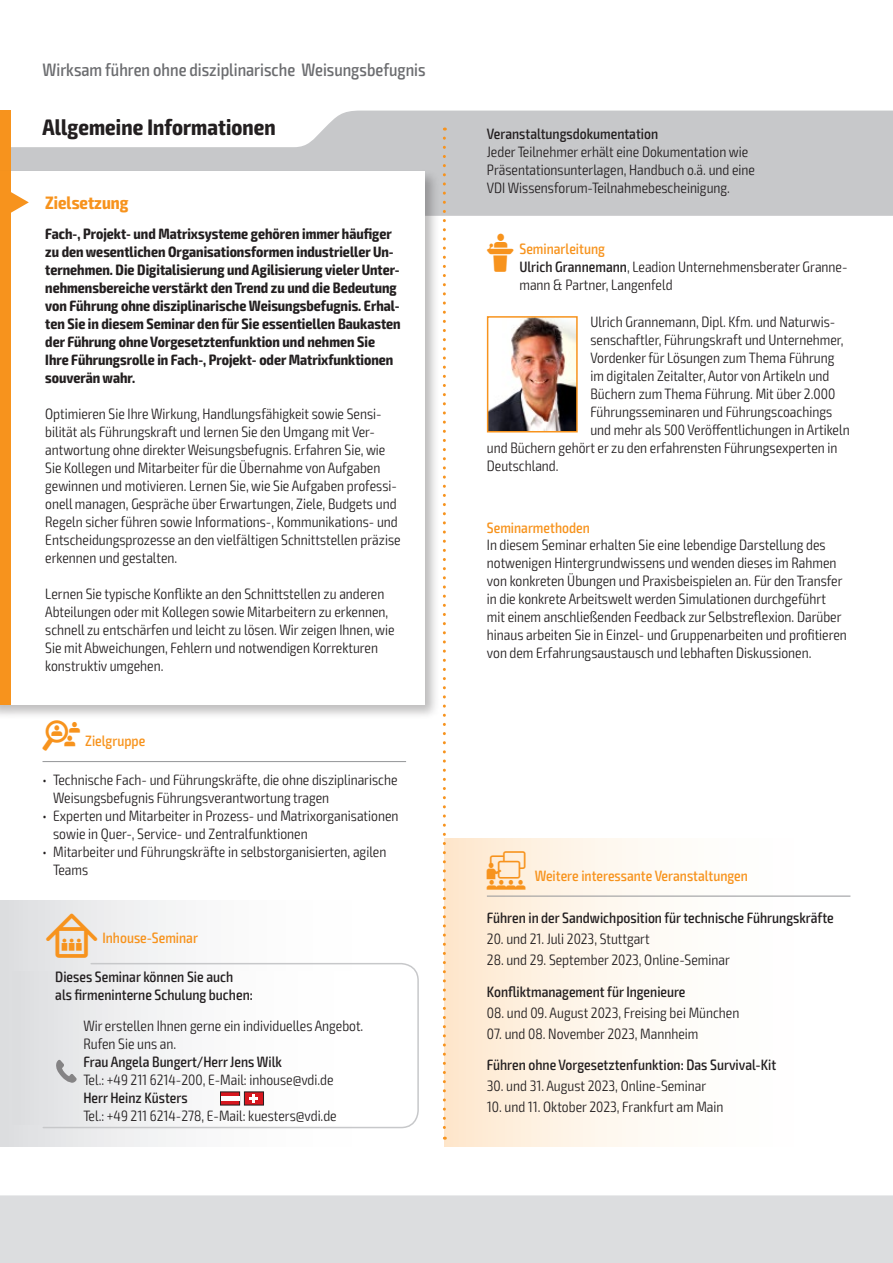
<style>
.page{position:relative;width:893px;height:1263px;background:#fff}
.page>*{position:absolute;margin:0;border:0;box-sizing:border-box;transform-origin:0 0}
.t1{font:700 condensed 22.5px "Exo 2";letter-spacing:.005em;color:#231f20}
.t2{font:500 condensed 18px "Exo 2";color:#6c6d70}
.t3{font:700 condensed 18px "Exo 2";color:#f7931d}
.t4{font:300 condensed 15px/18px "Exo 2";color:#231f20}
.t5{font:700 condensed 15px/18px "Exo 2";color:#231f20}
.t6{font:500 condensed 15px/18px "Exo 2";color:#231f20}
.t7{font:500 condensed 15px "Exo 2";color:#f7931d}
.s1{font-family:"VDI Iconset S4 A Regular";font-weight:400;font-stretch:normal}
.s2{font-family:"VDI Iconset S4 A Regular";font-weight:400;font-stretch:normal;font-size:15.45px}
.s3{font-weight:500}
.s4{font-family:"VDI Iconset S4 A Regular";font-weight:400;font-stretch:normal;font-size:19.5px}
</style>
<div class="page">
<div style="left:0;top:1195px;width:893px;height:68px;background:#dcdddf"></div>
<svg style="left:11px;top:111px;width:881px;height:105px;fill:#c7c8ca"></svg>
<hr style="left:892px;top:111px;width:1px;height:105px;background:#f7931d">
<div style="left:0;top:111px;width:11px;height:63px;background:#f7931d"></div>
<div style="left:444px;top:839px;width:406px;height:307px;background:linear-gradient(to right,#feebd5,#feffff)"></div>
<hr style="left:487px;top:896px;width:363px;height:1px;background:#939598">
<hr style="left:43px;top:761px;width:363px;height:1px;background:#939598">
<div style="left:0;top:168px;width:440px;height:552px;background:#231f20;opacity:.3"></div>
<div style="left:0;top:171px;width:424px;height:534px;background:#fff"></div>
<div style="left:0;top:171px;width:11px;height:534px;background:#f7931d"></div>
<svg style="left:11px;top:192px;width:18px;height:21px"></svg>
<img style="left:490px;top:319px;width:85px;height:110px">
<div style="left:487px;top:316px;width:91px;height:116px;border:2px solid #f7931d"></div>
<div style="left:0;top:900px;width:419px;height:247px;background:linear-gradient(to right,#e2e3e5,#fff)"></div>
<svg style="left:42px;top:962px;width:377px;height:167px"></svg>
<div style="left:13px;top:972px;width:382px;height:152px;background:linear-gradient(to right,#e3e3e5,#fff)"></div>
<svg style="left:220px;top:1091px;width:44px;height:14px"></svg>
<hr style="left:221px;top:1096px;width:18px;height:4px;background:#fff">
<svg style="left:56px;top:1060px;width:21px;height:23px"></svg>
<svg style="left:443px;top:138px;width:3px;height:1002px"></svg>
<p class="t2" style="left:43px;top:59px;width:385px">Wirksam führen ohne disziplinarische Weisungsbefugnis</p>
<h1 class="t1" style="left:43px;top:113px;width:235px">Allgemeine Informationen</h1>
<p class="t6" style="left:487px;top:125px;width:173px">Veranstaltungsdokumentation</p>
<p class="t4" style="left:487px;top:143px;width:270px">Jeder Teilnehmer erhält eine Dokumentation wie<br>Präsentationsunterlagen, Handbuch o.ä. und eine<br>VDI Wissensforum-Teilnahmebescheinigung.</p>
<p class="t3" style="left:45px;top:192px;width:85px">Zielsetzung</p>
<p class="t5" style="left:45px;top:225px;width:357px">Fach-, Projekt- und Matrixsysteme gehören immer häufiger zu den wesentlichen Organisationsformen industrieller Un&shy;ternehmen. Die Digitalisierung und Agilisierung vieler Unter&shy;nehmensbereiche verstärkt den Trend zu und die Bedeutung von Führung ohne disziplinarische Weisungsbefugnis. Erhal&shy;ten Sie in diesem Seminar den für Sie essentiellen Baukasten der Führung ohne Vorgesetztenfunktion und nehmen Sie Ihre Führungsrolle in Fach-, Projekt- oder Matrixfunktionen souverän wahr.</p>
<p class="t4" style="left:45px;top:405px;width:357px">Optimieren Sie Ihre Wirkung, Handlungsfähigkeit sowie Sensi&shy;bilität als Führungskraft und lernen Sie den Umgang mit Ver&shy;antwortung ohne direkter Weisungsbefugnis. Erfahren Sie, wie Sie Kollegen und Mitarbeiter für die Übernahme von Aufgaben gewinnen und motivieren. Lernen Sie, wie Sie Aufgaben professi&shy;onell managen, Gespräche über Erwartungen, Ziele, Budgets und Regeln sicher führen sowie Informations-, Kommunikations- und Entscheidungsprozesse an den vielfältigen Schnittstellen präzise erkennen und gestalten.</p>
<p class="t4" style="left:45px;top:585px;width:351px">Lernen Sie typische Konflikte an den Schnittstellen zu anderen Abteilungen oder mit Kollegen sowie Mitarbeitern zu erkennen, schnell zu entschärfen und leicht zu lösen. Wir zeigen Ihnen, wie Sie mit Abweichungen, Fehlern und notwendigen Korrekturen konstruktiv umgehen.</p>
<p class="t7" style="left:43px;top:732px;width:104px"><span class="s1">Z</span> Zielgruppe</p>
<p class="t4" style="left:53px;top:771px;width:346px;text-indent:-11px">• Technische Fach- und Führungskräfte, die ohne disziplinarische<br>Weisungsbefugnis Führungsverantwortung tragen</p>
<p class="t4" style="left:53px;top:807px;width:347px;text-indent:-11px">• Experten und Mitarbeiter in Prozess- und Matrixorganisationen sowie in Quer-, Service- und Zentralfunktionen</p>
<p class="t4" style="left:53px;top:843px;width:335px;text-indent:-11px">• Mitarbeiter und Führungskräfte in selbstorganisierten, agilen<br>Teams</p>
<p class="t7" style="left:46px;top:929px;width:153px"><span class="s2">I</span> Inhouse-Seminar</p>
<p class="t6" style="left:55px;top:968px;width:199px">Dieses Seminar können Sie auch als firmeninterne Schulung buchen:</p>
<p class="t4" style="left:83px;top:1017px;width:282px">Wir erstellen Ihnen gerne ein individuelles Angebot.<br>Rufen Sie uns an.</p>
<p class="t6" style="left:83px;top:1053px;width:200px">Frau Angela Bungert/Herr Jens Wilk</p>
<p class="t4" style="left:83px;top:1071px;width:252px">Tel.: +49 211 6214-200, E-Mail: inhouse@vdi.de</p>
<p class="t6" style="left:83px;top:1089px;width:106px">Herr Heinz Küsters</p>
<p class="t4" style="left:83px;top:1107px;width:255px">Tel.: +49 211 6214-278, E-Mail: kuesters@vdi.de</p>
<p class="t7" style="left:487px;top:240px;width:120px"><span class="s1">L</span> Seminarleitung</p>
<p class="t4" style="left:519px;top:258px;width:330px"><span class="s3">Ulrich Grannemann</span>, Leadion Unternehmensberater Granne&shy;mann &amp; Partner, Langenfeld</p>
<p class="t4" style="left:590px;top:313px;width:246px">Ulrich Grannemann, Dipl. Kfm. und Naturwis-</p>
<p class="t4" style="left:590px;top:331px;width:255px">senschaftler, Führungskraft und Unternehmer,</p>
<p class="t4" style="left:590px;top:349px;width:245px">Vordenker für Lösungen zum Thema Führung</p>
<p class="t4" style="left:590px;top:367px;width:240px">im digitalen Zeitalter, Autor von Artikeln und</p>
<p class="t4" style="left:590px;top:385px;width:246px">Büchern zum Thema Führung. Mit über 2.000</p>
<p class="t4" style="left:590px;top:403px;width:243px">Führungsseminaren und Führungscoachings</p>
<p class="t4" style="left:590px;top:421px;width:261px">und mehr als 500 Veröffentlichungen in Artikeln</p>
<p class="t4" style="left:487px;top:439px;width:352px">und Büchern gehört er zu den erfahrensten Führungsexperten in</p>
<p class="t4" style="left:487px;top:457px;width:73px">Deutschland.</p>
<p class="t7" style="left:487px;top:518px;width:104px">Seminarmethoden</p>
<p class="t4" style="left:487px;top:536px;width:361px">In diesem Seminar erhalten Sie eine lebendige Darstellung des notwenigen Hintergrundwissens und wenden dieses im Rahmen von konkreten Übungen und Praxisbeispielen an. Für den Transfer in die konkrete Arbeitswelt werden Simulationen durchgeführt mit einem anschließenden Feedback zur Selbstreflexion. Darüber hinaus arbeiten Sie in Einzel- und Gruppenarbeiten und profitieren von dem Erfahrungsaustausch und lebhaften Diskussionen.</p>
<p class="t7" style="left:487px;top:867px;width:263px"><span class="s4">W</span> Weitere interessante Veranstaltungen</p>
<p class="t6" style="left:487px;top:909px;width:348px">Führen in der Sandwichposition für technische Führungskräfte</p>
<p class="t4" style="left:487px;top:930px;width:164px">20. und 21. Juli 2023, Stuttgart</p>
<p class="t4" style="left:487px;top:951px;width:244px">28. und 29. September 2023, Online-Seminar</p>
<p class="t6" style="left:487px;top:983px;width:200px">Konfliktmanagement für Ingenieure</p>
<p class="t4" style="left:487px;top:1004px;width:254px">08. und 09. August 2023, Freising bei München</p>
<p class="t4" style="left:487px;top:1025px;width:213px">07. und 08. November 2023, Mannheim</p>
<p class="t6" style="left:487px;top:1056px;width:291px">Führen ohne Vorgesetztenfunktion: Das Survival-Kit</p>
<p class="t4" style="left:487px;top:1077px;width:221px">30. und 31. August 2023, Online-Seminar</p>
<p class="t4" style="left:487px;top:1098px;width:238px">10. und 11. Oktober 2023, Frankfurt am Main</p>
</div>
